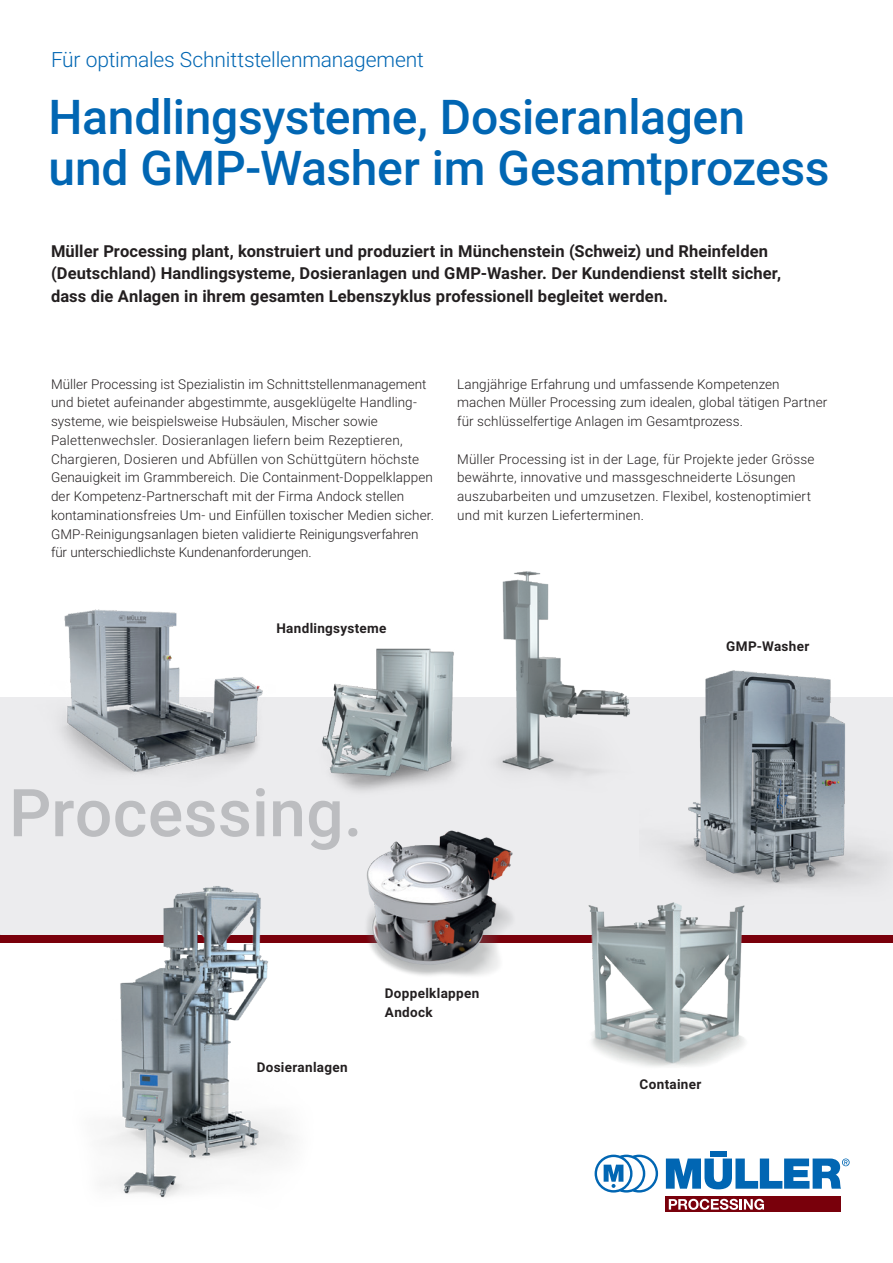
<style>
.page{position:relative;width:893px;height:1263px;background:#fff}
.page>*{position:absolute;margin:0;border:0;box-sizing:border-box;transform-origin:0 0}
.t1{font:500 66px "Roboto";letter-spacing:.005em;color:#bcbdc0}
.t2{font:500 48px/51px "Roboto";letter-spacing:-.005em;color:#0166b3}
.t3{font:300 21px "Roboto";letter-spacing:-.01em;color:#0166b3}
.t4{font:700 16.5px/22.5px "Roboto";letter-spacing:.005em;color:#231f20}
.t5{font:300 13.5px/18.8px "Roboto";letter-spacing:.005em;color:#231f20}
.t6{font:700 13.5px/18.8px "Roboto";letter-spacing:.025em;color:#231f20}
</style>
<div class="page">
<div style="left:0;top:698px;width:893px;height:245px;background:#ececee"></div>
<div style="left:0;top:935px;width:893px;height:8px;background:#79000b"></div>
<div style="left:666px;top:1196px;width:175px;height:16px;background:#79000b"></div>
<svg style="left:595px;top:1154px;width:63px;height:38px"></svg>
<svg style="left:669px;top:1199px;width:95px;height:11px"></svg>
<svg style="left:666px;top:1158px;width:184px;height:31px"></svg>
<div style="left:710px;top:1151px;width:17px;height:5px;background:#0166b3"></div>
<img style="left:104px;top:886px;width:189px;height:312px">
<img style="left:664px;top:670px;width:229px;height:218px">
<img style="left:25px;top:609px;width:251px;height:165px">
<img style="left:588px;top:874px;width:207px;height:193px">
<img style="left:491px;top:571px;width:173px;height:205px">
<img style="left:285px;top:648px;width:206px;height:143px">
<img style="left:366px;top:830px;width:147px;height:146px">
<h3 class="t3" style="left:51px;top:45px;width:374px">Für optimales Schnittstellenmanagement</h3>
<h2 class="t2" style="left:48px;top:89px;width:783px">Handlingsysteme, Dosieranlagen und GMP-Washer im Gesamtprozess</h2>
<p class="t4" style="left:51px;top:239px;width:732px">Müller Processing plant, konstruiert und produziert in Münchenstein (Schweiz) und Rheinfelden (Deutschland) Handlingsysteme, Dosieranlagen und GMP-Washer. Der Kundendienst stellt sicher, dass die Anlagen in ihrem gesamten Lebenszyklus professionell begleitet werden.</p>
<p class="t5" style="left:51px;top:374px;width:384px">Müller Processing ist Spezialistin im Schnittstellenmanagement und bietet aufeinander abgestimmte, ausgeklügelte Handling&shy;systeme, wie beispielsweise Hubsäulen, Mischer sowie Palettenwechsler. Dosieranlagen liefern beim Rezeptieren, Chargieren, Dosieren und Abfüllen von Schüttgütern höchste Genauigkeit im Grammbereich. Die Containment-Doppelklappen der Kompetenz-Partnerschaft mit der Firma Andock stellen kontaminationsfreies Um- und Einfüllen toxischer Medien sicher.<br>GMP-Reinigungsanlagen bieten validierte Reinigungsverfahren für unterschiedlichste Kundenanforderungen.</p>
<p class="t5" style="left:457px;top:374px;width:372px">Langjährige Erfahrung und umfassende Kompetenzen machen Müller Processing zum idealen, global tätigen Partner für schlüsselfertige Anlagen im Gesamtprozess.</p>
<p class="t5" style="left:457px;top:449px;width:359px">Müller Processing ist in der Lage, für Projekte jeder Grösse bewährte, innovative und massgeschneiderte Lösungen auszubarbeiten und umzusetzen. Flexibel, kostenoptimiert und mit kurzen Lieferterminen.</p>
<p class="t6" style="left:276px;top:618px;width:111px">Handlingsysteme</p>
<p class="t6" style="left:726px;top:637px;width:85px">GMP-Washer</p>
<h1 class="t1" style="left:9px;top:766px;width:355px">Processing.</h1>
<p class="t6" style="left:257px;top:1057px;width:93px">Dosieranlagen</p>
<p class="t6" style="left:385px;top:983px;width:96px">Doppelklappen<br>Andock</p>
<p class="t6" style="left:640px;top:1074px;width:63px">Container</p>
</div>
